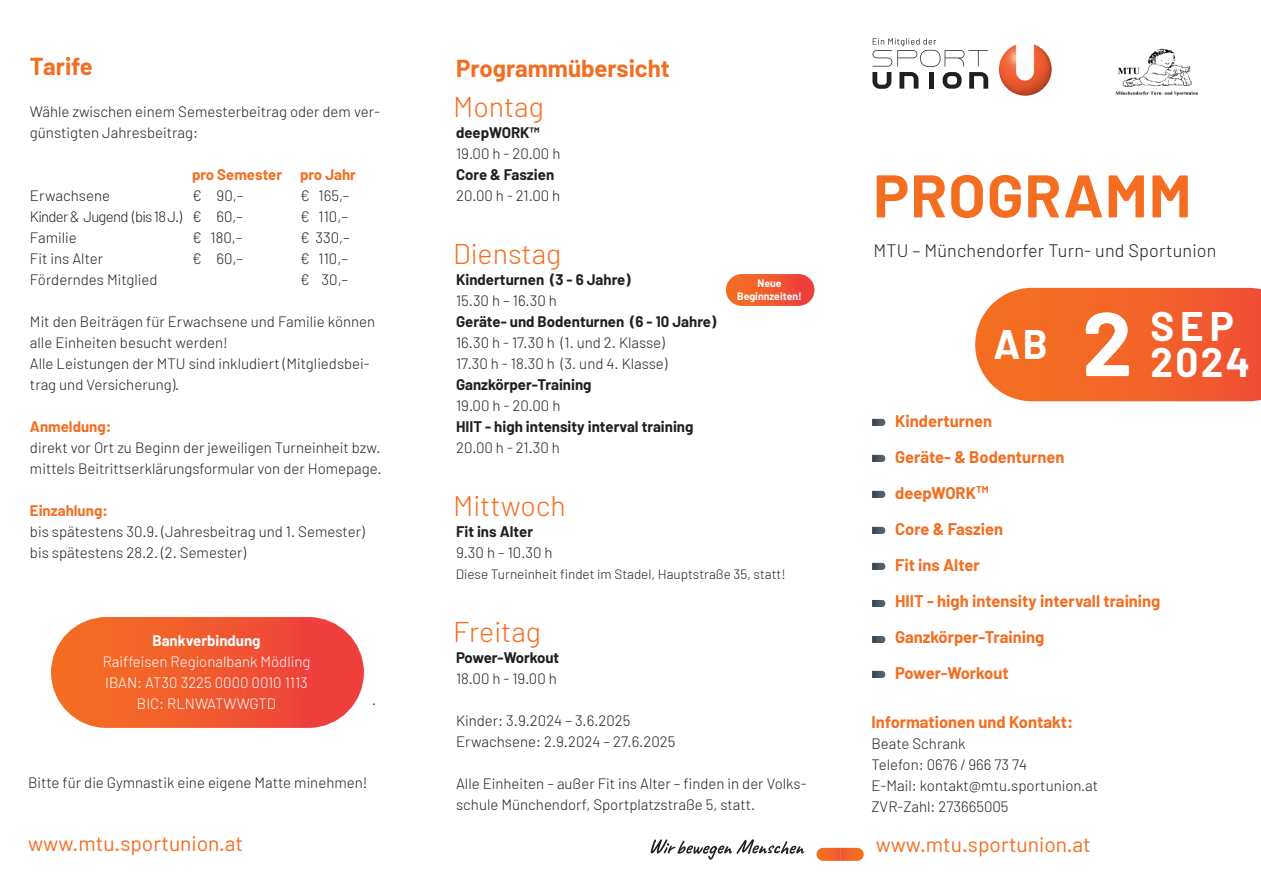
<style>
.page{position:relative;width:1261px;height:893px;background:#fff}
.page>*{position:absolute;margin:0;border:0;box-sizing:border-box;transform-origin:0 0}
.t1{font:700 90px "Barlow";color:#fff}
.t2{font:700 60px "Barlow";letter-spacing:.02em;color:#f36e21}
.t3{font:700 40.35px/35.7px "Barlow";letter-spacing:.06em;color:#fff}
.t4{font:300 28.5px "Barlow";color:#f36e21}
.t5{font:700 24px "Barlow";color:#f36e21}
.t6{font:21px "Barlow";color:#f36e21}
.t7{font:300 18px "Barlow";letter-spacing:.01em;color:#231f20}
.t8{font:700 16.5px/36px "Barlow";color:#f36e21}
.t9{font:300 15.75px "Zilla Slab";color:#231f20}
.t10{font:300 15px/21px "Barlow";color:#231f20}
.t11{font:700 15px "Barlow";color:#231f20}
.t12{font:300 15px/21px "Barlow";color:#fff;text-align:center}
.t13{font:700 15px "Barlow";color:#f36e21}
.t14{font:300 15px "Barlow";letter-spacing:-.05em;color:#231f20}
.t15{font:700 15px "Barlow";color:#fff}
.t16{font:300 13.5px "Barlow";color:#231f20}
.t17{font:700 10.5px/12.6px "Barlow";color:#fff;text-align:center}
</style>
<div class="page">
<svg style="left:651px;top:839px;width:153px;height:21px"></svg>
<img style="left:999px;top:43px;width:52px;height:53px;border-radius:26px">
<svg style="left:872px;top:38px;width:116px;height:51px"></svg>
<svg style="left:816px;top:848px;width:48px;height:13px"></svg>
<img style="left:1115px;top:48px;width:83px;height:48px">
<svg style="left:975px;top:288px;width:286px;height:113px;background:#f26a32"></svg>
<div style="left:52px;top:618px;width:311px;height:109px;background:linear-gradient(to right,#f47320,#ed3b3f);border-radius:55px"></div>
<div style="left:51px;top:617px;width:313px;height:111px;border:2px solid #fff;border-radius:55px"></div>
<svg style="left:872px;top:419px;width:13px;height:7px"></svg>
<svg style="left:872px;top:455px;width:13px;height:7px"></svg>
<svg style="left:872px;top:491px;width:13px;height:7px"></svg>
<svg style="left:872px;top:527px;width:13px;height:7px"></svg>
<svg style="left:872px;top:563px;width:13px;height:7px"></svg>
<svg style="left:872px;top:600px;width:13px;height:7px"></svg>
<svg style="left:872px;top:636px;width:13px;height:7px"></svg>
<svg style="left:872px;top:671px;width:13px;height:7px"></svg>
<div style="left:726px;top:275px;width:88px;height:30px;background:linear-gradient(to right,#f47320,#ed3c3e);border-radius:15px"></div>
<div style="left:726px;top:274px;width:88px;height:32px;border:1px solid #fff;border-radius:15px"></div>
<h3 class="t5" style="left:30px;top:51px;width:64px">Tarife</h3>
<p class="t10" style="left:30px;top:100px;width:351px">Wähle zwischen einem Semesterbeitrag oder dem ver&shy;günstigten Jahresbeitrag:</p>
<p class="t13" style="left:192px;top:165px;width:166px">pro Semester pro Jahr</p>
<p class="t10" style="left:30px;top:184px;width:82px">Erwachsene</p>
<p class="t10" style="left:192px;top:184px;width:53px">€ 90,–</p>
<p class="t10" style="left:300px;top:184px;width:51px">€ 165,–</p>
<p class="t14" style="left:30px;top:207px;width:215px">Kinder &amp; Jugend (bis 18 J.) € 60,–</p>
<p class="t10" style="left:300px;top:205px;width:50px">€ 110,–</p>
<p class="t10" style="left:30px;top:226px;width:48px">Familie</p>
<p class="t10" style="left:192px;top:226px;width:52px">€ 180,–</p>
<p class="t10" style="left:300px;top:226px;width:51px">€ 330,–</p>
<p class="t10" style="left:30px;top:247px;width:75px">Fit ins Alter</p>
<p class="t10" style="left:192px;top:247px;width:53px">€ 60,–</p>
<p class="t10" style="left:300px;top:247px;width:50px">€ 110,–</p>
<p class="t10" style="left:30px;top:268px;width:129px">Förderndes Mitglied</p>
<p class="t10" style="left:300px;top:268px;width:50px">€ 30,–</p>
<p class="t10" style="left:30px;top:310px;width:347px">Mit den Beiträgen für Erwachsene und Familie können alle Einheiten besucht werden!<br>Alle Leistungen der MTU sind inkludiert (Mitgliedsbei&shy;trag und Versicherung).</p>
<p class="t13" style="left:30px;top:417px;width:83px">Anmeldung:</p>
<p class="t10" style="left:30px;top:437px;width:353px">direkt vor Ort zu Beginn der jeweiligen Turneinheit bzw. mittels Beitrittserklärungsformular von der Homepage.</p>
<p class="t13" style="left:30px;top:501px;width:79px">Einzahlung:</p>
<p class="t10" style="left:30px;top:521px;width:336px">bis spätestens 30.9. (Jahresbeitrag und 1. Semester) bis spätestens 28.2. (2. Semester)</p>
<p class="t15" style="left:152px;top:631px;width:110px">Bankverbindung</p>
<p class="t12" style="left:103px;top:651px;width:209px">Raiffeisen Regionalbank Mödling<br>IBAN: AT30 3225 0000 0010 1113<br>BIC: RLNWATWWGTD</p>
<p class="t9" style="left:372px;top:691px;width:5px">.</p>
<p class="t10" style="left:28px;top:772px;width:341px">Bitte für die Gymnastik eine eigene Matte minehmen!</p>
<h3 class="t6" style="left:28px;top:830px;width:217px">www.mtu.sportunion.at</h3>
<h3 class="t5" style="left:456px;top:53px;width:215px">Programmübersicht</h3>
<h3 class="t4" style="left:453px;top:89px;width:92px">Montag</h3>
<p class="t11" style="left:456px;top:123px;width:85px">deepWORK™</p>
<p class="t10" style="left:456px;top:143px;width:106px">19.00 h - 20.00 h</p>
<p class="t11" style="left:456px;top:165px;width:100px">Core &amp; Faszien</p>
<p class="t10" style="left:456px;top:185px;width:106px">20.00 h - 21.00 h</p>
<h3 class="t4" style="left:453px;top:236px;width:110px">Dienstag</h3>
<p class="t11" style="left:456px;top:270px;width:176px">Kinderturnen (3 - 6 Jahre)</p>
<p class="t10" style="left:456px;top:290px;width:102px">15.30 h – 16.30 h</p>
<p class="t11" style="left:456px;top:312px;width:262px">Geräte- und Bodenturnen (6 - 10 Jahre)</p>
<p class="t10" style="left:456px;top:332px;width:213px">16.30 h - 17.30 h (1. und 2. Klasse)<br>17.30 h - 18.30 h (3. und 4. Klasse)</p>
<p class="t11" style="left:456px;top:375px;width:137px">Ganzkörper-Training</p>
<p class="t10" style="left:456px;top:395px;width:106px">19.00 h - 20.00 h</p>
<p class="t11" style="left:456px;top:417px;width:239px">HIIT - high intensity interval training</p>
<p class="t10" style="left:456px;top:437px;width:105px">20.00 h - 21.30 h</p>
<p class="t17" style="left:737px;top:277px;width:66px">Neue<br>Beginnzeiten!</p>
<h3 class="t4" style="left:453px;top:488px;width:114px">Mittwoch</h3>
<p class="t11" style="left:456px;top:522px;width:78px">Fit ins Alter</p>
<p class="t10" style="left:456px;top:542px;width:98px">9.30 h – 10.30 h</p>
<p class="t16" style="left:456px;top:566px;width:331px">Diese Turneinheit findet im Stadel, Hauptstraße 35, statt!</p>
<h3 class="t4" style="left:453px;top:614px;width:89px">Freitag</h3>
<p class="t11" style="left:456px;top:648px;width:105px">Power-Workout</p>
<p class="t10" style="left:456px;top:668px;width:102px">18.00 h - 19.00 h</p>
<p class="t10" style="left:456px;top:710px;width:221px">Kinder: 3.9.2024 – 3.6.2025<br>Erwachsene: 2.9.2024 – 27.6.2025</p>
<p class="t10" style="left:456px;top:773px;width:352px">Alle Einheiten – außer Fit ins Alter – finden in der Volks&shy;schule Münchendorf, Sportplatzstraße 5, statt.</p>
<h2 class="t2" style="left:873px;top:159px;width:320px">PROGRAMM</h2>
<p class="t7" style="left:873px;top:240px;width:345px">MTU – Münchendorfer Turn- und Sportunion</p>
<h3 class="t3" style="left:993px;top:326px;width:56px">AB</h3>
<h1 class="t1" style="left:1082px;top:288px;width:52px">2</h1>
<h3 class="t3" style="left:1150px;top:308px;width:101px">SEP<br>2024</h3>
<p class="t8" style="left:895px;top:403px;width:267px">Kinderturnen<br>Geräte- &amp; Bodenturnen deepWORK<sup>TM<br></sup>Core &amp; Faszien<br>Fit ins Alter<br>HIIT - high intensity intervall training<br>Ganzkörper-Training<br>Power-Workout</p>
<p class="t8" style="left:871px;top:703px;width:203px">Informationen und Kontakt:</p>
<p class="t10" style="left:871px;top:732px;width:228px">Beate Schrank<br>Telefon: 0676 / 966 73 74<br>E-Mail: kontakt@mtu.sportunion.at<br>ZVR-Zahl: 273665005</p>
<h3 class="t6" style="left:875px;top:832px;width:217px">www.mtu.sportunion.at</h3>
</div>
